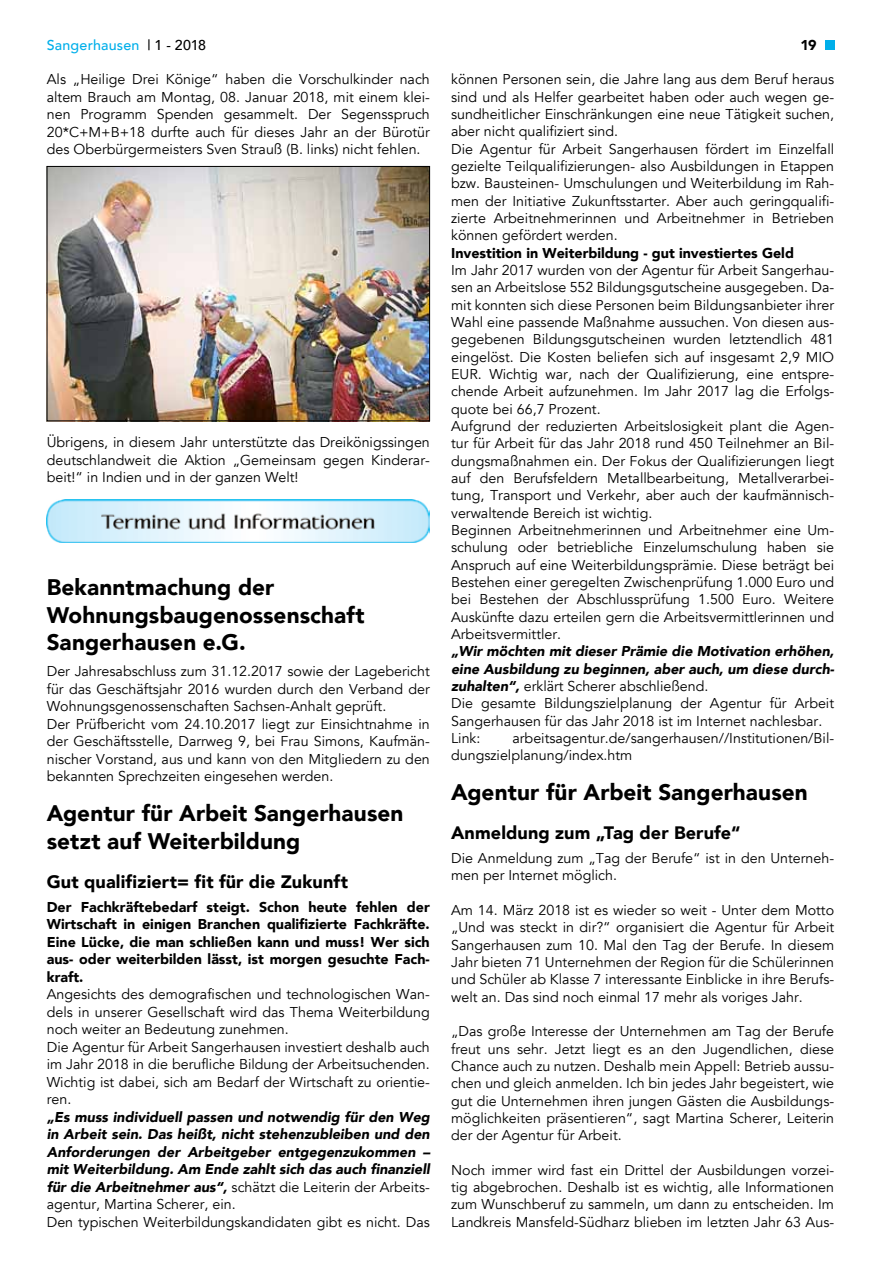
<style>
.page{position:relative;width:881px;height:1263px;background:#fff}
.page>*{position:absolute;margin:0;border:0;box-sizing:border-box;transform-origin:0 0}
.t1{font:900 22.5px/27.5px "Avenir";letter-spacing:.005em;color:#000}
.t2{font:900 18px "Avenir";letter-spacing:.005em;color:#000}
.t3{font:14.25px/17.4px "Avenir";color:#000}
.t4{font:italic 900 14.25px/17.5px "Avenir";color:#000}
.t5{font:900 14.25px/17.5px "Avenir";color:#000;text-align:justify}
.t6{font:500 14.25px "Avenir";letter-spacing:.01em;color:#00afea}
.s1{color:#000}
.s2{font-weight:900;font-style:italic}
.s3{font-weight:400;font-style:normal}
</style>
<div class="page">
<div style="left:824px;top:40px;width:9px;height:9px;background:#00afea"></div>
<img style="left:49px;top:168px;width:378px;height:251px">
<div style="left:47px;top:166px;width:382px;height:255px;border:1px solid #000"></div>
<img style="left:47px;top:500px;width:382px;height:42px">
<p class="t6" style="left:47px;top:33px;width:161px">Sangerhausen <span class="s1">| 1 - 2018</span></p>
<p class="t5" style="left:800px;top:36px;width:18px">19</p>
<p class="t3" style="left:451px;top:71px;width:384px">können Personen sein, die Jahre lang aus dem Beruf heraus sind und als Helfer gearbeitet haben oder auch wegen ge&shy;sundheitlicher Einschränkungen eine neue Tätigkeit suchen, aber nicht qualifiziert sind.<br>Die Agentur für Arbeit Sangerhausen fördert im Einzelfall gezielte Teilqualifizierungen- also Ausbildungen in Etappen bzw. Bausteinen- Umschulungen und Weiterbildung im Rah&shy;men der Initiative Zukunftsstarter. Aber auch geringqualifi&shy;zierte Arbeitnehmerinnen und Arbeitnehmer in Betrieben können gefördert werden.</p>
<p class="t5" style="left:451px;top:244px;width:344px">Investition in Weiterbildung - gut investiertes Geld</p>
<p class="t3" style="left:451px;top:262px;width:384px">Im Jahr 2017 wurden von der Agentur für Arbeit Sangerhau&shy;sen an Arbeitslose 552 Bildungsgutscheine ausgegeben. Da&shy;mit konnten sich diese Personen beim Bildungsanbieter ihrer Wahl eine passende Maßnahme aussuchen. Von diesen aus&shy;gegebenen Bildungsgutscheinen wurden letztendlich 481 eingelöst. Die Kosten beliefen sich auf insgesamt 2,9 MIO EUR. Wichtig war, nach der Qualifizierung, eine entspre&shy;chende Arbeit aufzunehmen. Im Jahr 2017 lag die Erfolgs&shy;quote bei 66,7 Prozent.<br>Aufgrund der reduzierten Arbeitslosigkeit plant die Agen&shy;tur für Arbeit für das Jahr 2018 rund 450 Teilnehmer an Bil&shy;dungsmaßnahmen ein. Der Fokus der Qualifizierungen liegt auf den Berufsfeldern Metallbearbeitung, Metallverarbei&shy;tung, Transport und Verkehr, aber auch der kaufmännisch&shy;verwaltende Bereich ist wichtig.<br>Beginnen Arbeitnehmerinnen und Arbeitnehmer eine Um&shy;schulung oder betriebliche Einzelumschulung haben sie Anspruch auf eine Weiterbildungsprämie. Diese beträgt bei Bestehen einer geregelten Zwischenprüfung 1.000 Euro und bei Bestehen der Abschlussprüfung 1.500 Euro. Weitere Auskünfte dazu erteilen gern die Arbeitsvermittlerinnen und Arbeitsvermittler.</p>
<p class="t3" style="left:451px;top:643px;width:384px"><span class="s2">„Wir möchten mit dieser Prämie die Motivation erhöhen, eine Ausbildung zu beginnen, aber auch, um diese durch&shy;zuhalten“,</span> erklärt Scherer abschließend.<br>Die gesamte Bildungszielplanung der Agentur für Arbeit Sangerhausen für das Jahr 2018 ist im Internet nachlesbar.<br>Link:</p>
<p class="t3" style="left:47px;top:71px;width:384px;text-align:justify">Als „Heilige Drei Könige“ haben die Vorschulkinder nach altem Brauch am Montag, 08. Januar 2018, mit einem klei&shy;nen Programm Spenden gesammelt. Der Segensspruch 20*C+M+B+18 durfte auch für dieses Jahr an der Bürotür des Oberbürgermeisters Sven Strauß (B. links) nicht fehlen.</p>
<p class="t3" style="left:47px;top:434px;width:384px;text-align:justify">Übrigens, in diesem Jahr unterstützte das Dreikönigssingen deutschlandweit die Aktion „Gemeinsam gegen Kinderar&shy;beit!“ in Indien und in der ganzen Welt!</p>
<h1 class="t1" style="left:47px;top:573px;width:319px">Bekanntmachung der<br>Wohnungsbaugenossenschaft<br>Sangerhausen e.G.</h1>
<p class="t3" style="left:47px;top:663px;width:384px">Der Jahresabschluss zum 31.12.2017 sowie der Lagebericht für das Geschäftsjahr 2016 wurden durch den Verband der Wohnungsgenossenschaften Sachsen-Anhalt geprüft.<br>Der Prüfbericht vom 24.10.2017 liegt zur Einsichtnahme in der Geschäftsstelle, Darrweg 9, bei Frau Simons, Kaufmän&shy;nischer Vorstand, aus und kann von den Mitgliedern zu den bekannten Sprechzeiten eingesehen werden.</p>
<h1 class="t1" style="left:47px;top:799px;width:358px">Agentur für Arbeit Sangerhausen setzt auf Weiterbildung</h1>
<p class="t2" style="left:47px;top:866px;width:302px">Gut qualifiziert= fit für die Zukunft</p>
<p class="t5" style="left:47px;top:897px;width:384px">Der Fachkräftebedarf steigt. Schon heute fehlen der Wirtschaft in einigen Branchen qualifizierte Fachkräfte.<br>Eine Lücke, die man schließen kann und muss! Wer sich aus- oder weiterbilden lässt, ist morgen gesuchte Fach&shy;kraft.</p>
<p class="t3" style="left:47px;top:986px;width:384px">Angesichts des demografischen und technologischen Wan&shy;dels in unserer Gesellschaft wird das Thema Weiterbildung noch weiter an Bedeutung zunehmen.<br>Die Agentur für Arbeit Sangerhausen investiert deshalb auch im Jahr 2018 in die berufliche Bildung der Arbeitsuchenden.<br>Wichtig ist dabei, sich am Bedarf der Wirtschaft zu orientie&shy;ren.</p>
<p class="t4" style="left:47px;top:1108px;width:384px">„Es muss individuell passen und notwendig für den Weg in Arbeit sein. Das heißt, nicht stehenzubleiben und den Anforderungen der Arbeitgeber entgegenzukommen – mit Weiterbildung. Am Ende zahlt sich das auch finanziell für die Arbeitnehmer aus“, <span class="s3">schätzt die Leiterin der Arbeits&shy;agentur, Martina Scherer, ein.<br>Den typischen Weiterbildungskandidaten gibt es nicht. Das</span></p>
<p class="t3" style="left:451px;top:730px;width:384px;text-indent:61px">arbeitsagentur.de/sangerhausen//Institutionen/Bil&shy;dungszielplanung/index.htm</p>
<h1 class="t1" style="left:451px;top:778px;width:358px">Agentur für Arbeit Sangerhausen</h1>
<p class="t2" style="left:451px;top:817px;width:291px">Anmeldung zum „Tag der Berufe“</p>
<p class="t3" style="left:451px;top:849px;width:384px">Die Anmeldung zum „Tag der Berufe“ ist in den Unterneh&shy;men per Internet möglich.</p>
<p class="t3" style="left:451px;top:901px;width:384px;text-align:justify">Am 14. März 2018 ist es wieder so weit - Unter dem Motto „Und was steckt in dir?“ organisiert die Agentur für Arbeit Sangerhausen zum 10. Mal den Tag der Berufe. In diesem Jahr bieten 71 Unternehmen der Region für die Schülerinnen und Schüler ab Klasse 7 interessante Einblicke in ihre Berufs&shy;welt an. Das sind noch einmal 17 mehr als voriges Jahr.</p>
<p class="t3" style="left:451px;top:1023px;width:384px;text-align:justify">„Das große Interesse der Unternehmen am Tag der Berufe freut uns sehr. Jetzt liegt es an den Jugendlichen, diese Chance auch zu nutzen. Deshalb mein Appell: Betrieb aussu&shy;chen und gleich anmelden. Ich bin jedes Jahr begeistert, wie gut die Unternehmen ihren jungen Gästen die Ausbildungs&shy;möglichkeiten präsentieren“, sagt Martina Scherer, Leiterin der der Agentur für Arbeit.</p>
<p class="t3" style="left:451px;top:1161px;width:384px;text-align:justify">Noch immer wird fast ein Drittel der Ausbildungen vorzei&shy;tig abgebrochen. Deshalb ist es wichtig, alle Informationen zum Wunschberuf zu sammeln, um dann zu entscheiden. Im Landkreis Mansfeld-Südharz blieben im letzten Jahr 63 Aus-</p>
</div>
